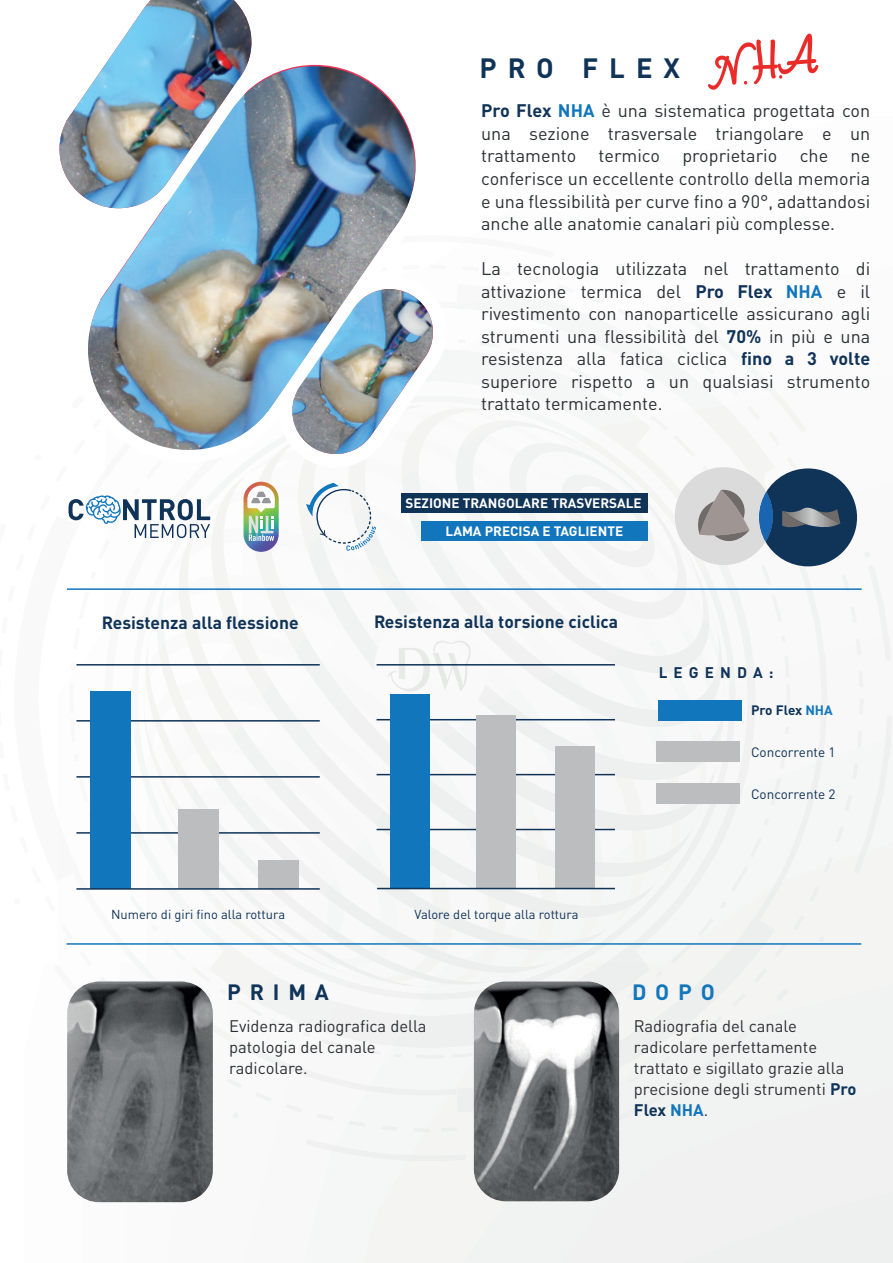
<style>
.page{position:relative;width:893px;height:1263px;background:#fff}
.page>*{position:absolute;margin:0;border:0;box-sizing:border-box;transform-origin:0 0}
.t1{font:700 27.6px "DIN Pro";letter-spacing:.4em;color:#103358}
.t2{font:700 21.9px "DIN Pro";letter-spacing:.4em;color:#103358}
.t3{font:700 21.9px "DIN Pro";color:#1276bd}
.t4{font:18px/22.5px "DIN Pro";color:#2c3033;text-align:justify}
.t5{font:700 17.55px "DIN Pro";color:#103358}
.t6{font:16.5px/21px "DIN Pro";color:#2c3033}
.t7{font:700 15.3px "DIN Pro";letter-spacing:.4em;color:#103358}
.t8{font:700 13.5px/27.8px "DIN Pro";color:#fff}
.t9{font:13.5px "DIN Pro";color:#103358}
.t10{font:700 13.5px "DIN Pro";color:#103358}
.t11{font:12.9px "DIN Pro";color:#103358}
.s1{font-weight:700;color:#103358}
.s2{font-weight:700;color:#1276bd}
.s3{color:#1276bd}
</style>
<div class="page">
<img style="left:355px;top:1048px;width:101px;height:12px">
<img style="left:736px;top:699px;width:20px;height:79px">
<div style="left:280px;top:1060px;width:176px;height:36px;background:#f5f7f6"></div>
<div style="left:456px;top:1058px;width:319px;height:55px;background:#f1f3f2"></div>
<img style="left:798px;top:566px;width:30px;height:132px">
<div style="left:451px;top:778px;width:330px;height:280px;background:#f4f4f3"></div>
<img style="left:415px;top:1054px;width:30px;height:5px">
<img style="left:360px;top:1048px;width:41px;height:9px">
<img style="left:76px;top:721px;width:274px;height:329px">
<div style="left:757px;top:896px;width:19px;height:86px;background:#f4f4f3"></div>
<div style="left:708px;top:975px;width:51px;height:54px;background:#f4f4f3"></div>
<div style="left:627px;top:1036px;width:71px;height:48px;background:#f1f3f2"></div>
<img style="left:441px;top:1083px;width:189px;height:49px">
<img style="left:76px;top:906px;width:32px;height:69px">
<img style="left:213px;top:1043px;width:20px;height:36px">
<img style="left:227px;top:1079px;width:203px;height:33px">
<img style="left:706px;top:405px;width:54px;height:15px">
<img style="left:767px;top:430px;width:29px;height:37px">
<div style="left:776px;top:715px;width:116px;height:286px;background:#f4f4f3"></div>
<img style="left:76px;top:975px;width:44px;height:6px">
<div style="left:704px;top:1022px;width:53px;height:50px;background:#f1f3f2"></div>
<div style="left:631px;top:1063px;width:74px;height:46px;background:#f1f3f2"></div>
<div style="left:233px;top:1112px;width:241px;height:49px;background:#f5f7f6"></div>
<img style="left:619px;top:1108px;width:27px;height:15px">
<img style="left:771px;top:395px;width:34px;height:37px">
<img style="left:132px;top:665px;width:6px;height:201px">
<div style="left:729px;top:566px;width:7px;height:300px;background:#f5f7f6"></div>
<img style="left:181px;top:894px;width:10px;height:29px">
<img style="left:670px;top:868px;width:16px;height:55px">
<img style="left:232px;top:935px;width:20px;height:25px">
<img style="left:620px;top:923px;width:15px;height:37px">
<div style="left:282px;top:972px;width:303px;height:28px;background:#f5f7f6"></div>
<img style="left:663px;top:469px;width:12px;height:45px">
<img style="left:138px;top:665px;width:11px;height:203px">
<img style="left:721px;top:566px;width:8px;height:302px">
<img style="left:252px;top:935px;width:103px;height:51px">
<img style="left:673px;top:858px;width:48px;height:10px">
<img style="left:149px;top:861px;width:47px;height:33px">
<img style="left:620px;top:912px;width:50px;height:11px">
<img style="left:196px;top:581px;width:106px;height:354px">
<img style="left:144px;top:538px;width:53px;height:323px">
<img style="left:665px;top:518px;width:10px;height:5px">
<div style="left:513px;top:610px;width:107px;height:362px;background:#f5f7f6"></div>
<div style="left:672px;top:566px;width:53px;height:292px;background:#f5f7f6"></div>
<img style="left:302px;top:630px;width:53px;height:346px">
<div style="left:460px;top:618px;width:54px;height:367px;background:#f5f7f6"></div>
<div style="left:619px;top:648px;width:54px;height:264px;background:#f5f7f6"></div>
<div style="left:355px;top:705px;width:106px;height:282px;background:#f5f7f6"></div>
<img style="left:270px;top:933px;width:33px;height:22px">
<img style="left:612px;top:470px;width:53px;height:149px">
<img style="left:664px;top:523px;width:52px;height:101px">
<img style="left:313px;top:581px;width:65px;height:90px">
<img style="left:210px;top:408px;width:453px;height:173px">
<img style="left:370px;top:564px;width:49px;height:49px">
<img style="left:440px;top:640px;width:31px;height:1px">
<img style="left:388px;top:665px;width:11px;height:23px">
<img style="left:399px;top:648px;width:31px;height:43px">
<img style="left:433px;top:641px;width:38px;height:50px">
<img style="left:434px;top:653px;width:35px;height:38px">
<hr style="left:67px;top:588px;width:795px;height:2px;background:#1276bd">
<hr style="left:67px;top:943px;width:794px;height:2px;background:#1276bd">
<svg style="left:708px;top:34px;width:111px;height:56px"></svg>
<svg style="left:278px;top:408px;width:170px;height:59px"></svg>
<svg style="left:210px;top:64px;width:222px;height:398px"></svg>
<img style="left:88px;top:66px;width:329px;height:392px">
<img style="left:291px;top:289px;width:143px;height:169px">
<img style="left:59px;top:0;width:194px;height:213px">
<svg style="left:675px;top:467px;width:182px;height:99px"></svg>
<div style="left:658px;top:701px;width:83px;height:20px;background:#1276bd"></div>
<div style="left:656px;top:741px;width:83px;height:20px;background:#bbbdbe"></div>
<div style="left:656px;top:783px;width:83px;height:20px;background:#bbbdbe"></div>
<div style="left:401px;top:493px;width:247px;height:20px;background:#103358"></div>
<div style="left:422px;top:521px;width:226px;height:20px;background:#1276bd"></div>
<svg style="left:244px;top:482px;width:35px;height:70px"></svg>
<svg style="left:247px;top:486px;width:28px;height:55px"></svg>
<svg style="left:306px;top:483px;width:70px;height:68px"></svg>
<svg style="left:69px;top:495px;width:141px;height:43px"></svg>
<img style="left:67px;top:981px;width:146px;height:221px">
<img style="left:474px;top:981px;width:145px;height:220px">
<hr style="left:76px;top:664px;width:244px;height:1px;background:#103358">
<hr style="left:76px;top:720px;width:244px;height:1px;background:#103358">
<hr style="left:76px;top:776px;width:244px;height:2px;background:#103358">
<hr style="left:76px;top:832px;width:244px;height:2px;background:#103358">
<div style="left:178px;top:809px;width:40px;height:80px;background:#bbbdbe"></div>
<div style="left:258px;top:860px;width:41px;height:29px;background:#bbbdbe"></div>
<div style="left:91px;top:691px;width:40px;height:198px;background:#1276bd"></div>
<hr style="left:76px;top:888px;width:244px;height:2px;background:#103358">
<hr style="left:377px;top:719px;width:238px;height:1px;background:#103358">
<hr style="left:377px;top:664px;width:238px;height:1px;background:#103358">
<hr style="left:377px;top:774px;width:238px;height:1px;background:#103358">
<hr style="left:377px;top:829px;width:238px;height:1px;background:#103358">
<div style="left:390px;top:695px;width:40px;height:194px;background:#1276bd"></div>
<div style="left:476px;top:716px;width:40px;height:173px;background:#bbbdbe"></div>
<div style="left:555px;top:746px;width:39px;height:143px;background:#bbbdbe"></div>
<hr style="left:377px;top:888px;width:238px;height:1px;background:#103358">
<h1 class="t1" style="left:480px;top:45px;width:202px">PRO FLEX</h1>
<p class="t4" style="left:481px;top:98px;width:391px"><span class="s1">Pro Flex</span> <span class="s2">NHA</span> è una sistematica progettata con una sezione trasversale triangolare e un trattamento termico proprietario che ne conferisce un eccellente controllo della memoria e una flessibilità per curve fino a 90°, adattandosi anche alle anatomie canalari più complesse.</p>
<p class="t4" style="left:481px;top:255px;width:391px">La tecnologia utilizzata nel trattamento di attivazione termica del <span class="s1">Pro Flex</span> <span class="s2">NHA</span> e il rivestimento con nanoparticelle assicurano agli strumenti una flessibilità del <span class="s1">70%</span> in più e una resistenza alla fatica ciclica <span class="s1">fino a 3 volte </span>superiore rispetto a un qualsiasi strumento trattato termicamente.</p>
<p class="t8" style="left:446px;top:488px;width:198px;text-indent:-40px">SEZIONE TRANGOLARE TRASVERSALE<br>LAMA PRECISA E TAGLIENTE</p>
<p class="t5" style="left:102px;top:608px;width:198px">Resistenza alla flessione</p>
<p class="t5" style="left:374px;top:607px;width:246px">Resistenza alla torsione ciclica</p>
<p class="t7" style="left:659px;top:660px;width:116px">LEGENDA:</p>
<p class="t10" style="left:751px;top:699px;width:83px">Pro Flex <span class="s3">NHA</span></p>
<p class="t9" style="left:751px;top:742px;width:86px">Concorrente 1</p>
<p class="t9" style="left:751px;top:784px;width:86px">Concorrente 2</p>
<p class="t11" style="left:111px;top:904px;width:176px">Numero di giri fino alla rottura</p>
<p class="t11" style="left:414px;top:904px;width:166px">Valore del torque alla rottura</p>
<p class="t2" style="left:227px;top:974px;width:103px">PRIMA</p>
<p class="t3" style="left:632px;top:974px;width:84px">DOPO</p>
<p class="t6" style="left:229px;top:1014px;width:199px">Evidenza radiografica della patologia del canale radicolare.</p>
<p class="t6" style="left:634px;top:1014px;width:224px">Radiografia del canale radicolare perfettamente trattato e sigillato grazie alla precisione degli strumenti <span class="s1">Pro<br>Flex</span> <span class="s2">NHA</span>.</p>
</div>
